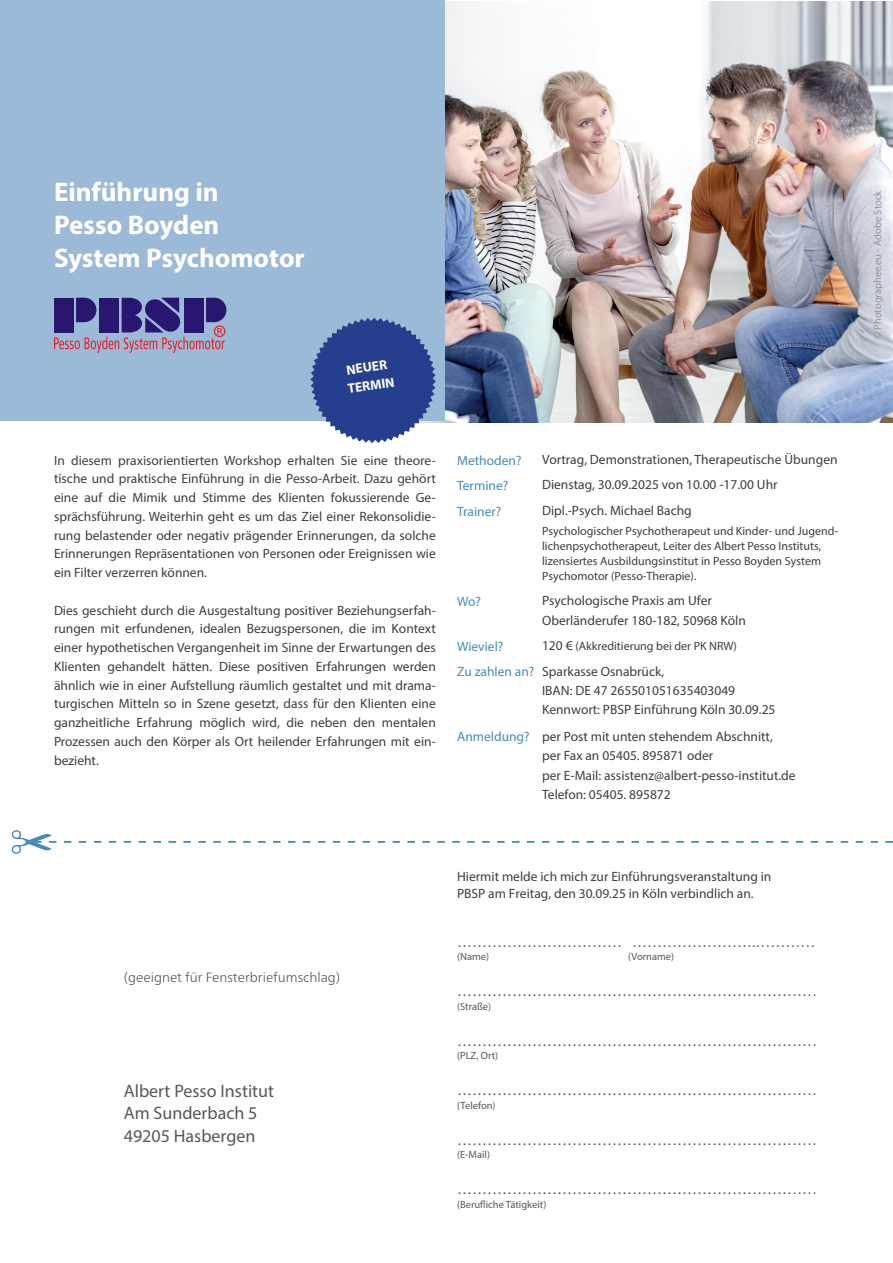
<style>
.page{position:relative;width:893px;height:1263px;background:#fff}
.page>*{position:absolute;margin:0;border:0;box-sizing:border-box;transform-origin:0 0}
.t1{font:700 27px "Myriad Pro";color:#fff}
.t2{font:18px "Myriad Pro";color:#57585a}
.t3{font:15px "Myriad Pro";color:#57585a}
.t4{font:condensed 15px "Frutiger Neue LT Pro";color:#57585a}
.Fließtext{font:13.5px/18.8px "Myriad Pro";color:#3e3e3f}
.Fließtext-2{font:13.5px "Myriad Pro";color:#478cba}
.t5{font:300 13.5px "Frutiger Neue LT Pro";color:#57585a}
.Fließtext-3{font:700 13.5px "Myriad Pro";color:#fff}
.Fließtext-4{font:12px/15px "Myriad Pro";color:#3e3e3f}
.t6{font:10.5px "Myriad Pro";color:#57585a}
.Fließtext-5{font:10.5px "Myriad Pro";color:#939598}
.s1{font-size:13.5px}
.s2{color:#478cba}
.s3{font-family:"Frutiger Neue LT Pro";font-stretch:condensed}
</style>
<div class="page">
<img style="left:436px;top:1px;width:456px;height:421px">
<div style="left:0;top:0;width:444px;height:420px;background:#9abad8"></div>
<svg style="left:54px;top:298px;width:172px;height:55px"></svg>
<div style="left:214px;top:325px;width:11px;height:12px;border:1px solid #ee1d23;border-radius:50%"></div>
<svg style="left:12px;top:830px;width:881px;height:24px"></svg>
<svg style="left:310px;top:318px;width:126px;height:125px"></svg>
<p class="t1" style="left:54px;top:174px;width:166px">Einführung in</p>
<p class="t1" style="left:54px;top:207px;width:167px">Pesso Boyden</p>
<p class="t1" style="left:54px;top:240px;width:252px">System Psychomotor</p>
<p class="Fließtext-3" style="left:345px;top:361px;width:42px;rotate:-8deg">NEUER</p>
<p class="Fließtext-3" style="left:347px;top:380px;width:49px;rotate:-8deg">TERMIN</p>
<p class="Fließtext" style="left:54px;top:450px;width:383px;text-align:justify">In diesem praxisorientierten Workshop erhalten Sie eine theore&shy;tische und praktische Einführung in die Pesso-Arbeit. Dazu gehört eine auf die Mimik und Stimme des Klienten fokussierende Ge&shy;sprächsführung. Weiterhin geht es um das Ziel einer Rekonsolidie&shy;rung belastender oder negativ prägender Erinnerungen, da solche Erinnerungen Repräsentationen von Personen oder Ereignissen wie ein Filter verzerren können.</p>
<p class="Fließtext" style="left:54px;top:600px;width:383px;text-align:justify">Dies geschieht durch die Ausgestaltung positiver Beziehungserfah&shy;rungen mit erfundenen, idealen Bezugspersonen, die im Kontext einer hypothetischen Vergangenheit im Sinne der Erwartungen des Klienten gehandelt hätten. Diese positiven Erfahrungen werden ähnlich wie in einer Aufstellung räumlich gestaltet und mit drama&shy;turgischen Mitteln so in Szene gesetzt, dass für den Klienten eine ganzheitliche Erfahrung möglich wird, die neben den mentalen Prozessen auch den Körper als Ort heilender Erfahrungen mit ein&shy;bezieht.</p>
<p class="Fließtext" style="left:542px;top:447px;width:297px;line-height:24.9px">Vortrag, Demonstrationen, Therapeutische Übungen<br>Dienstag, 30.09.2025 von 10.00 -17.00 Uhr</p>
<p class="Fließtext" style="left:542px;top:501px;width:151px">Dipl.-Psych. Michael Bachg</p>
<p class="Fließtext-4" style="left:542px;top:523px;width:298px">Psychologischer Psychotherapeut und Kinder- und Jugend&shy;lichenpsychotherapeut, Leiter des Albert Pesso Instituts, lizensiertes Ausbildungsinstitut in Pesso Boyden System Psychomotor (Pesso-Therapie).</p>
<p class="Fließtext" style="left:542px;top:591px;width:205px;line-height:19.5px">Psychologische Praxis am Ufer<br>Oberländerufer 180-182, 50968 Köln</p>
<p class="Fließtext-4" style="left:542px;top:639px;width:196px"><span class="s1">120 €</span> (Akkreditierung bei der PK NRW)</p>
<p class="Fließtext" style="left:457px;top:662px;width:209px"><span class="s2">Zu zahlen an?</span> Sparkasse Osnabrück,</p>
<p class="Fließtext" style="left:542px;top:681px;width:235px">IBAN: DE 47 265501051635403049<br>Kennwort: PBSP Einführung Köln 30.09.25</p>
<p class="Fließtext" style="left:457px;top:726px;width:317px"><span class="s2">Anmeldung?</span> per Post mit unten stehendem Abschnitt,</p>
<p class="Fließtext" style="left:542px;top:746px;width:173px">per Fax an 05405. 895871 oder</p>
<p class="Fließtext" style="left:542px;top:765px;width:255px">per E-Mail: assistenz@albert-pesso-institut.de</p>
<p class="Fließtext" style="left:542px;top:785px;width:130px">Telefon: 05405. 895872</p>
<p class="Fließtext-2" style="left:457px;top:452px;width:66px">Methoden?</p>
<p class="Fließtext-2" style="left:457px;top:477px;width:53px">Termine?</p>
<p class="Fließtext-2" style="left:457px;top:503px;width:46px">Trainer?</p>
<p class="Fließtext-2" style="left:457px;top:593px;width:25px">Wo?</p>
<p class="Fließtext-2" style="left:457px;top:638px;width:48px">Wieviel?</p>
<p class="t5" style="left:124px;top:969px;width:218px">(geeignet für Fensterbriefumschlag)</p>
<p class="t2" style="left:124px;top:1080px;width:152px">Albert Pesso Institut</p>
<p class="t2" style="left:124px;top:1102px;width:135px">Am Sunderbach 5</p>
<p class="t2" style="left:124px;top:1125px;width:133px">49205 Hasbergen</p>
<p class="Fließtext" style="left:457px;top:869px;width:316px;line-height:16.2px">Hiermit melde ich mich zur Einführungsveranstaltung in<br>PBSP am Freitag, den 30.09.25 in Köln verbindlich an.</p>
<p class="t4" style="left:457px;top:933px;width:360px">…………………………… …………………….…………</p>
<p class="t6" style="left:457px;top:950px;width:33px">(Name)</p>
<p class="t6" style="left:628px;top:950px;width:48px">(Vorname)</p>
<p class="t3" style="left:457px;top:982px;width:361px">…………………………………………………………<span class="s3">……</span></p>
<p class="t6" style="left:457px;top:1000px;width:36px">(Straße)</p>
<p class="t3" style="left:457px;top:1031px;width:361px">…………………………………………………………<span class="s3">……</span></p>
<p class="t6" style="left:457px;top:1049px;width:43px">(PLZ, Ort)</p>
<p class="t3" style="left:457px;top:1081px;width:361px">…………………………………………………………<span class="s3">……</span></p>
<p class="t6" style="left:457px;top:1099px;width:40px">(Telefon)</p>
<p class="t3" style="left:457px;top:1130px;width:361px">…………………………………………………………<span class="s3">……</span></p>
<p class="t6" style="left:457px;top:1148px;width:34px">(E-Mail)</p>
<p class="t3" style="left:457px;top:1180px;width:361px">…………………………………………………………<span class="s3">……</span></p>
<p class="t6" style="left:457px;top:1198px;width:91px">(Berufliche Tätigkeit)</p>
<p class="Fließtext-5" style="left:871px;top:339px;width:150px;rotate:-90deg">© Photographee.eu - Adobe Stock</p>
</div>
